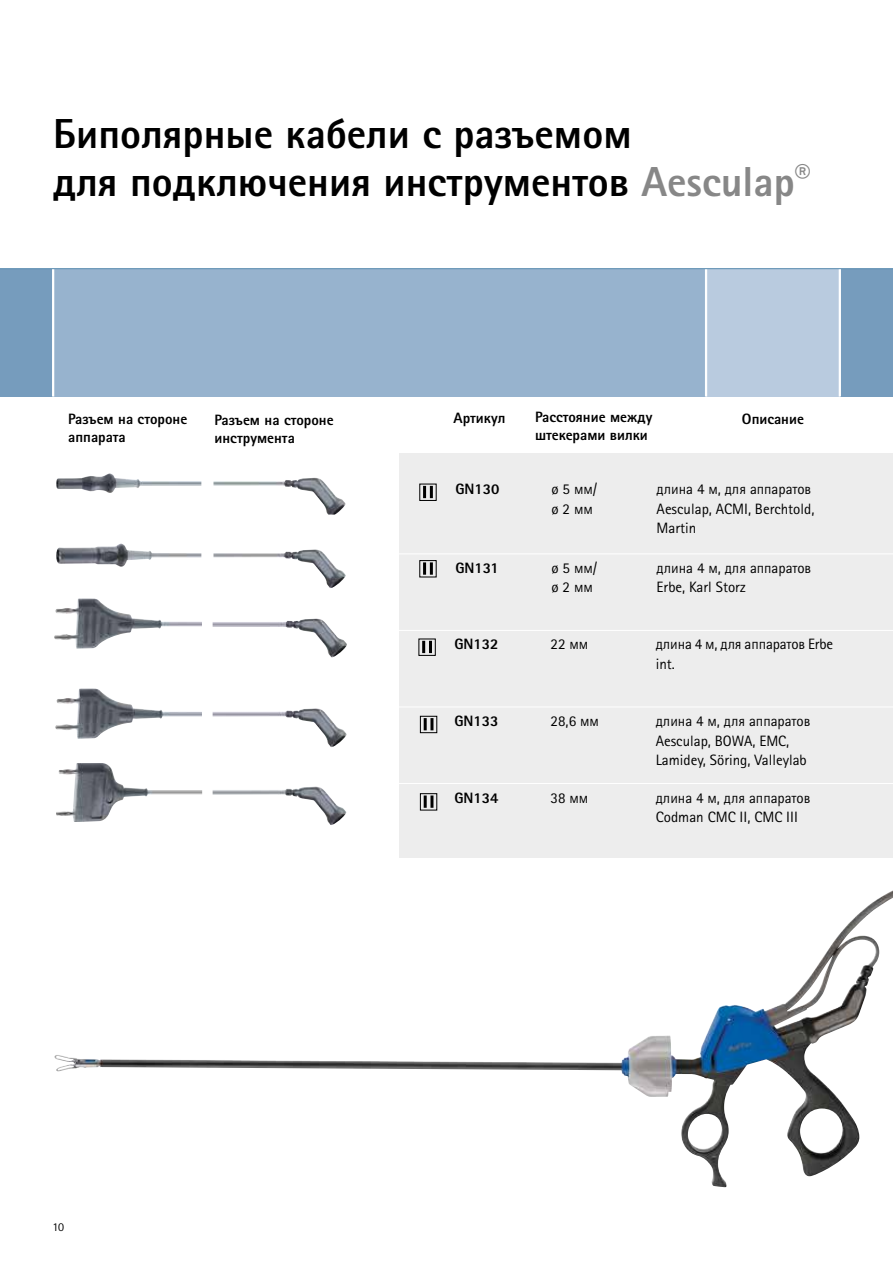
<style>
.page{position:relative;width:893px;height:1263px;background:#fff}
.page>*{position:absolute;margin:0;border:0;box-sizing:border-box;transform-origin:0 0}
.t1{font:800 42px/48px "Rotis Sans Serif Pro Cyr";color:#000}
.t2{font:15px/19.5px "Rotis Sans Serif Pro Cyr";color:#000}
.t3{font:800 15px/18px "Rotis Sans Serif Pro Cyr";color:#000}
.t4{font:12px "Rotis Sans Serif Pro Cyr";color:#000}
.s1{color:#878787}
</style>
<div class="page">
<div style="left:400px;top:453px;width:493px;height:405px;background:#ededed"></div>
<img style="left:54px;top:598px;width:148px;height:50px">
<img style="left:213px;top:619px;width:134px;height:38px">
<img style="left:55px;top:689px;width:147px;height:50px">
<img style="left:213px;top:708px;width:134px;height:39px">
<img style="left:56px;top:763px;width:146px;height:59px">
<img style="left:213px;top:786px;width:133px;height:39px">
<div style="left:419px;top:639px;width:17px;height:17px;border:1px solid #000"></div>
<svg style="left:422px;top:641px;width:10px;height:12px"></svg>
<div style="left:420px;top:716px;width:17px;height:17px;border:1px solid #000"></div>
<svg style="left:424px;top:718px;width:9px;height:12px"></svg>
<div style="left:420px;top:793px;width:17px;height:17px;border:1px solid #000"></div>
<svg style="left:424px;top:795px;width:9px;height:13px"></svg>
<div style="left:419px;top:484px;width:17px;height:17px;border:1px solid #000"></div>
<svg style="left:423px;top:486px;width:10px;height:12px"></svg>
<img style="left:56px;top:544px;width:145px;height:23px">
<img style="left:213px;top:549px;width:133px;height:39px">
<img style="left:56px;top:474px;width:145px;height:19px">
<img style="left:213px;top:478px;width:133px;height:37px">
<svg style="left:423px;top:562px;width:10px;height:13px"></svg>
<hr style="left:383px;top:554px;width:510px;height:1px;background:#fff">
<hr style="left:383px;top:630px;width:510px;height:1px;background:#fff">
<hr style="left:383px;top:707px;width:510px;height:1px;background:#fff">
<hr style="left:383px;top:783px;width:510px;height:1px;background:#fff">
<div style="left:840px;top:269px;width:53px;height:127px;background:#769cbd"></div>
<div style="left:706px;top:269px;width:134px;height:127px;background:#b9cbdf"></div>
<div style="left:0;top:269px;width:53px;height:127px;background:#769cbd"></div>
<div style="left:53px;top:269px;width:653px;height:127px;background:#97b3ce"></div>
<hr style="left:705px;top:269px;width:2px;height:127px;background:#fff">
<hr style="left:839px;top:269px;width:2px;height:127px;background:#fff">
<hr style="left:52px;top:269px;width:2px;height:127px;background:#fff">
<img style="left:54px;top:902px;width:819px;height:285px">
<hr style="left:0;top:268px;width:893px;height:1px;background:#5387ad">
<h1 class="t1" style="left:53px;top:109px;width:759px">Биполярные кабели с разъемом<br>для подключения инструментов <span class="s1">Aesculap</span><sup>®</sup></h1>
<p class="t3" style="left:215px;top:411px;width:121px">Разъем на стороне инструмента</p>
<p class="t3" style="left:535px;top:407px;width:119px">Расстояние между</p>
<p class="t3" style="left:742px;top:410px;width:63px">Описание</p>
<p class="t3" style="left:68px;top:410px;width:121px">Разъем на стороне аппарата</p>
<p class="t3" style="left:454px;top:409px;width:53px">Артикул</p>
<p class="t3" style="left:535px;top:425px;width:114px">штекерами вилки</p>
<p class="t3" style="left:455px;top:480px;width:46px">GN130</p>
<p class="t2" style="left:551px;top:480px;width:47px">ø 5 мм/</p>
<p class="t2" style="left:657px;top:480px;width:156px">длина 4 м, для аппаратов</p>
<p class="t2" style="left:551px;top:499px;width:43px">ø 2 мм</p>
<p class="t2" style="left:657px;top:499px;width:159px">Aesculap, ACMI, Berchtold,<br>Martin</p>
<p class="t3" style="left:455px;top:558px;width:45px">GN131</p>
<p class="t2" style="left:551px;top:558px;width:47px">ø 5 мм/</p>
<p class="t2" style="left:657px;top:558px;width:156px">длина 4 м, для аппаратов</p>
<p class="t2" style="left:551px;top:578px;width:43px">ø 2 мм</p>
<p class="t2" style="left:657px;top:578px;width:91px">Erbe, Karl Storz</p>
<p class="t3" style="left:454px;top:635px;width:46px">GN132</p>
<p class="t2" style="left:551px;top:634px;width:39px">22 мм</p>
<p class="t2" style="left:656px;top:634px;width:179px">длина 4 м, для аппаратов Erbe int.</p>
<p class="t4" style="left:53px;top:1220px;width:13px">10</p>
<p class="t3" style="left:454px;top:712px;width:46px">GN133</p>
<p class="t2" style="left:551px;top:711px;width:50px">28,6 мм</p>
<p class="t2" style="left:656px;top:711px;width:156px">длина 4 м, для аппаратов<br>Aesculap, BOWA, EMC,<br>Lamidey, Söring, Valleylab</p>
<p class="t3" style="left:454px;top:789px;width:46px">GN134</p>
<p class="t2" style="left:551px;top:788px;width:39px">38 мм</p>
<p class="t2" style="left:656px;top:788px;width:156px">длина 4 м, для аппаратов<br>Codman CMC II, CMC III</p>
</div>
